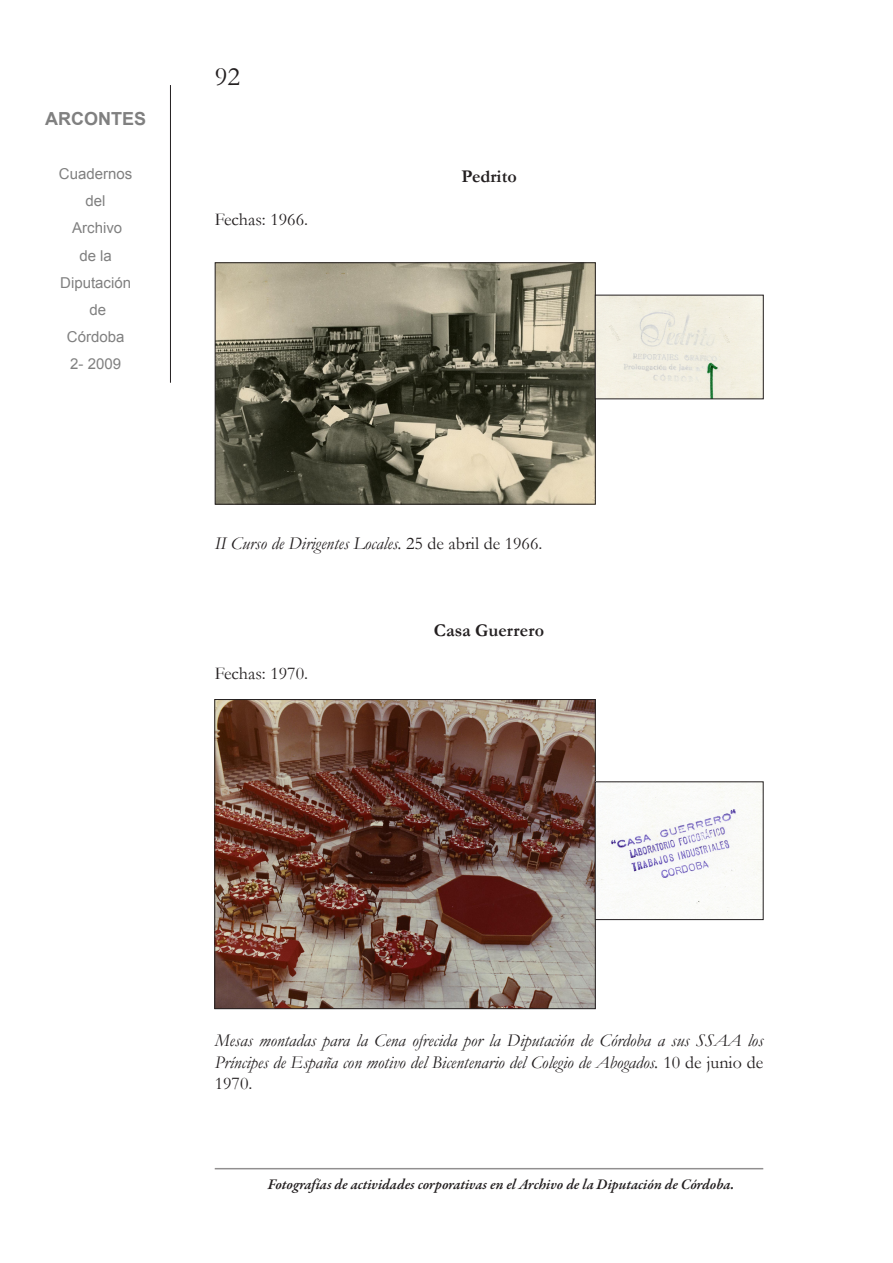
<style>
.page{position:relative;width:893px;height:1263px;background:#fff}
.page>*{position:absolute;margin:0;border:0;box-sizing:border-box;transform-origin:0 0}
.t1{font:27px "Garamond";color:#231f20}
.t2{font:italic 18px/21.6px "Garamond";color:#231f20;text-align:justify}
.t3{font:18px "Garamond";color:#231f20}
.t4{font:700 18px "Garamond";color:#231f20}
.t5{font:700 18px "Arial";color:#808080}
.t6{font:italic 600 15px "Garamond Premr Pro";color:#231f20}
.t7{font:15px/27px "Arial";color:#808080;text-align:center}
.s1{font-style:normal}
</style>
<div class="page">
<hr style="left:215px;top:1168px;width:548px;height:1px;background:#231f20">
<hr style="left:170px;top:85px;width:1px;height:298px;background:#231f20">
<img style="left:217px;top:264px;width:377px;height:239px">
<div style="left:215px;top:262px;width:381px;height:243px;border:1px solid #231f20"></div>
<img style="left:216px;top:701px;width:378px;height:306px">
<div style="left:214px;top:699px;width:382px;height:310px;border:1px solid #231f20"></div>
<img style="left:597px;top:783px;width:165px;height:135px">
<div style="left:595px;top:781px;width:169px;height:139px;border:1px solid #231f20"></div>
<img style="left:597px;top:297px;width:165px;height:100px">
<div style="left:595px;top:295px;width:169px;height:104px;border:1px solid #231f20"></div>
<p class="t5" style="left:45px;top:107px;width:102px">ARCONTES</p>
<p class="t7" style="left:59px;top:161px;width:75px">Cuadernos del<br>Archivo<br>de la<br>Diputación de<br>Córdoba<br>2- 2009</p>
<h1 class="t1" style="left:215px;top:58px;width:27px">92</h1>
<p class="t3" style="left:215px;top:207px;width:95px">Fechas: 1966.</p>
<p class="t4" style="left:461px;top:164px;width:57px">Pedrito</p>
<p class="t2" style="left:215px;top:532px;width:329px">II Curso de Dirigentes Locales. <span class="s1">25 de abril de 1966.</span></p>
<p class="t3" style="left:215px;top:661px;width:95px">Fechas: 1970.</p>
<p class="t4" style="left:434px;top:618px;width:112px">Casa Guerrero</p>
<p class="t2" style="left:215px;top:1029px;width:550px">Mesas montadas para la Cena ofrecida por la Diputación de Córdoba a sus SSAA los Príncipes de España con motivo del Bicentenario del Colegio de Abogados. <span class="s1">10 de junio de 1970.</span></p>
<p class="t6" style="left:268px;top:1175px;width:468px">Fotografías de actividades corporativas en el Archivo de la Diputación de Córdoba.</p>
</div>
